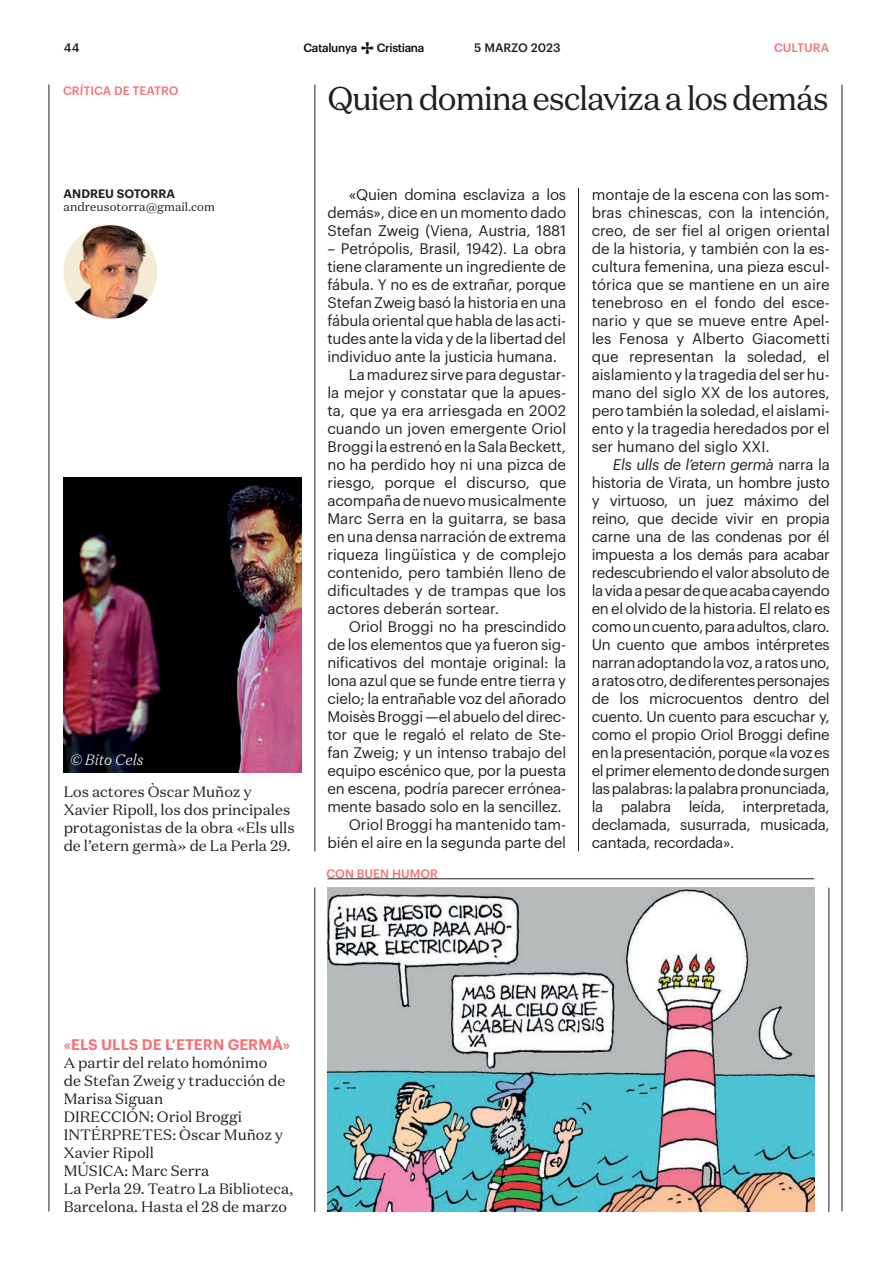
<style>
.page{position:relative;width:893px;height:1263px;background:#fff}
.page>*{position:absolute;margin:0;border:0;box-sizing:border-box;transform-origin:0 0}
.t1{font:33px "Domaine Text";letter-spacing:-.04em;color:#231f20}
.t2{font:15px/18px "Graphik";letter-spacing:-.01em;color:#231f20;text-align:justify}
.t3{font:15px/18px "Domaine Text";color:#231f20}
.t4{font:600 15px "Graphik";color:#f27278}
.t5{font:italic 300 15px "Domaine Text";color:#fff}
.t6{font:500 12px "Graphik";color:#f27278}
.t7{font:12px "Domaine Text";color:#231f20}
.t8{font:600 12px "Graphik";color:#231f20}
.t9{font:500 12px "Graphik";color:#231f20}
.t10{font:500 11.85px "Graphik";letter-spacing:-.03em;color:#07090c}
.s1{font-style:italic}
</style>
<div class="page">
<svg style="left:361px;top:42px;width:13px;height:12px"></svg>
<hr style="left:49px;top:85px;width:1px;height:1126px;background:#231f20">
<hr style="left:842px;top:85px;width:1px;height:1126px;background:#231f20">
<hr style="left:829px;top:888px;width:1px;height:324px;background:#231f20">
<hr style="left:327px;top:878px;width:487px;height:1px;background:#231f20">
<hr style="left:578px;top:188px;width:1px;height:663px;background:#231f20">
<hr style="left:315px;top:85px;width:1px;height:766px;background:#231f20">
<hr style="left:315px;top:887px;width:1px;height:325px;background:#231f20">
<img style="left:327px;top:887px;width:487px;height:325px">
<img style="left:64px;top:477px;width:238px;height:296px">
<img style="left:64px;top:225px;width:93px;height:94px;border-radius:47px">
<p class="t9" style="left:64px;top:38px;width:17px">44</p>
<p class="t10" style="left:303px;top:38px;width:55px">Catalunya</p>
<p class="t10" style="left:377px;top:38px;width:49px">Cristiana</p>
<p class="t9" style="left:474px;top:38px;width:88px">5 MARZO 2023</p>
<p class="t6" style="left:63px;top:81px;width:117px">CRÍTICA DE TEATRO</p>
<p class="t6" style="left:774px;top:39px;width:57px">CULTURA</p>
<h1 class="t1" style="left:327px;top:78px;width:503px">Quien domina esclaviza a los demás</h1>
<p class="t8" style="left:64px;top:184px;width:113px">ANDREU SOTORRA</p>
<p class="t7" style="left:64px;top:199px;width:153px">andreusotorra@gmail.com</p>
<p class="t5" style="left:70px;top:750px;width:75px">© Bito Cels</p>
<p class="t3" style="left:64px;top:783px;width:233px">Los actores Òscar Muñoz y<br>Xavier Ripoll, los dos principales protagonistas de la obra «Els ulls de l’etern germà» de La Perla 29.</p>
<p class="t2" style="left:327px;top:184px;width:240px;text-indent:21px">«Quien domina esclaviza a los demás», dice en un momento dado Stefan Zweig (Viena, Austria, 1881</p>
<p class="t2" style="left:327px;top:238px;width:240px">– Petrópolis, Brasil, 1942). La obra</p>
<p class="t2" style="left:327px;top:256px;width:240px">tiene claramente un ingrediente de</p>
<p class="t2" style="left:327px;top:274px;width:240px">fábula. Y no es de extrañar, porque</p>
<p class="t2" style="left:327px;top:292px;width:240px">Stefan Zweig basó la historia en una</p>
<p class="t2" style="left:327px;top:310px;width:240px">fábula oriental que habla de las acti-</p>
<p class="t2" style="left:327px;top:328px;width:240px">tudes ante la vida y de la libertad del</p>
<p class="t2" style="left:327px;top:346px;width:231px">individuo ante la justicia humana.</p>
<p class="t2" style="left:349px;top:364px;width:219px">La madurez sirve para degustar-</p>
<p class="t2" style="left:327px;top:382px;width:240px">la mejor y constatar que la apues-</p>
<p class="t2" style="left:327px;top:400px;width:240px">ta, que ya era arriesgada en 2002</p>
<p class="t2" style="left:327px;top:418px;width:240px">cuando un joven emergente Oriol</p>
<p class="t2" style="left:327px;top:436px;width:240px">Broggi la estrenó en la Sala Beckett,</p>
<p class="t2" style="left:327px;top:454px;width:240px">no ha perdido hoy ni una pizca de</p>
<p class="t2" style="left:327px;top:472px;width:240px">riesgo, porque el discurso, que</p>
<p class="t2" style="left:327px;top:490px;width:240px">acompaña de nuevo musicalmente</p>
<p class="t2" style="left:327px;top:508px;width:240px">Marc Serra en la guitarra, se basa</p>
<p class="t2" style="left:327px;top:526px;width:240px">en una densa narración de extrema</p>
<p class="t2" style="left:327px;top:544px;width:240px">riqueza lingüística y de complejo</p>
<p class="t2" style="left:327px;top:562px;width:240px">contenido, pero también lleno de</p>
<p class="t2" style="left:327px;top:580px;width:240px">dificultades y de trampas que los</p>
<p class="t2" style="left:327px;top:598px;width:173px">actores deberán sortear.</p>
<p class="t2" style="left:349px;top:616px;width:219px">Oriol Broggi no ha prescindido</p>
<p class="t2" style="left:327px;top:634px;width:240px">de los elementos que ya fueron sig-</p>
<p class="t2" style="left:327px;top:652px;width:240px">nificativos del montaje original: la</p>
<p class="t2" style="left:327px;top:670px;width:240px">lona azul que se funde entre tierra y</p>
<p class="t2" style="left:327px;top:688px;width:240px">cielo; la entrañable voz del añorado</p>
<p class="t2" style="left:327px;top:706px;width:240px">Moisès Broggi —el abuelo del direc-</p>
<p class="t2" style="left:327px;top:724px;width:240px">tor que le regaló el relato de Ste-</p>
<p class="t2" style="left:327px;top:742px;width:240px">fan Zweig; y un intenso trabajo del</p>
<p class="t2" style="left:327px;top:760px;width:240px">equipo escénico que, por la puesta</p>
<p class="t2" style="left:327px;top:778px;width:240px">en escena, podría parecer errónea-</p>
<p class="t2" style="left:327px;top:796px;width:236px">mente basado solo en la sencillez.</p>
<p class="t2" style="left:349px;top:814px;width:219px">Oriol Broggi ha mantenido tam-</p>
<p class="t2" style="left:327px;top:832px;width:240px">bién el aire en la segunda parte del</p>
<p class="t6" style="left:326px;top:865px;width:113px">CON BUEN HUMOR</p>
<p class="t2" style="left:592px;top:184px;width:240px">montaje de la escena con las som&shy;bras chinescas, con la intención, creo, de ser fiel al origen oriental de la historia, y también con la es&shy;cultura femenina, una pieza escul&shy;tórica que se mantiene en un aire tenebroso en el fondo del esce&shy;nario y que se mueve entre Apel&shy;les Fenosa y Alberto Giacometti que representan la soledad, el aislamiento y la tragedia del ser hu&shy;mano del siglo XX de los autores, pero también la soledad, el aislami&shy;ento y la tragedia heredados por el ser humano del siglo XXI.</p>
<p class="t2" style="left:592px;top:454px;width:240px;text-indent:21px"><span class="s1">Els ulls de l’etern germà</span> narra la historia de Virata, un hombre justo y virtuoso, un juez máximo del reino, que decide vivir en propia carne una de las condenas por él impuesta a los demás para acabar redescubriendo el valor absoluto de la vida a pesar de que acaba cayendo en el olvido de la historia. El relato es como un cuento, para adultos, claro.<br>Un cuento que ambos intérpretes narran adoptando la voz, a ratos uno, a ratos otro, de diferentes personajes de los microcuentos dentro del cuento. Un cuento para escuchar y, como el propio Oriol Broggi define en la presentación, porque «la voz es el primer elemento de donde surgen las palabras: la palabra pronunciada, la palabra leída, interpretada, declamada, susurrada, musicada, cantada, recordada».</p>
<p class="t4" style="left:64px;top:1033px;width:228px">«ELS ULLS DE L’ETERN GERMÀ»</p>
<p class="t3" style="left:64px;top:1054px;width:231px">A partir del relato homónimo<br>de Stefan Zweig y traducción de<br>Marisa Siguan<br>DIRECCIÓN: Oriol Broggi<br>INTÉRPRETES: Òscar Muñoz y<br>Xavier Ripoll<br>MÚSICA: Marc Serra<br>La Perla 29. Teatro La Biblioteca,<br>Barcelona. Hasta el 28 de marzo</p>
</div>
